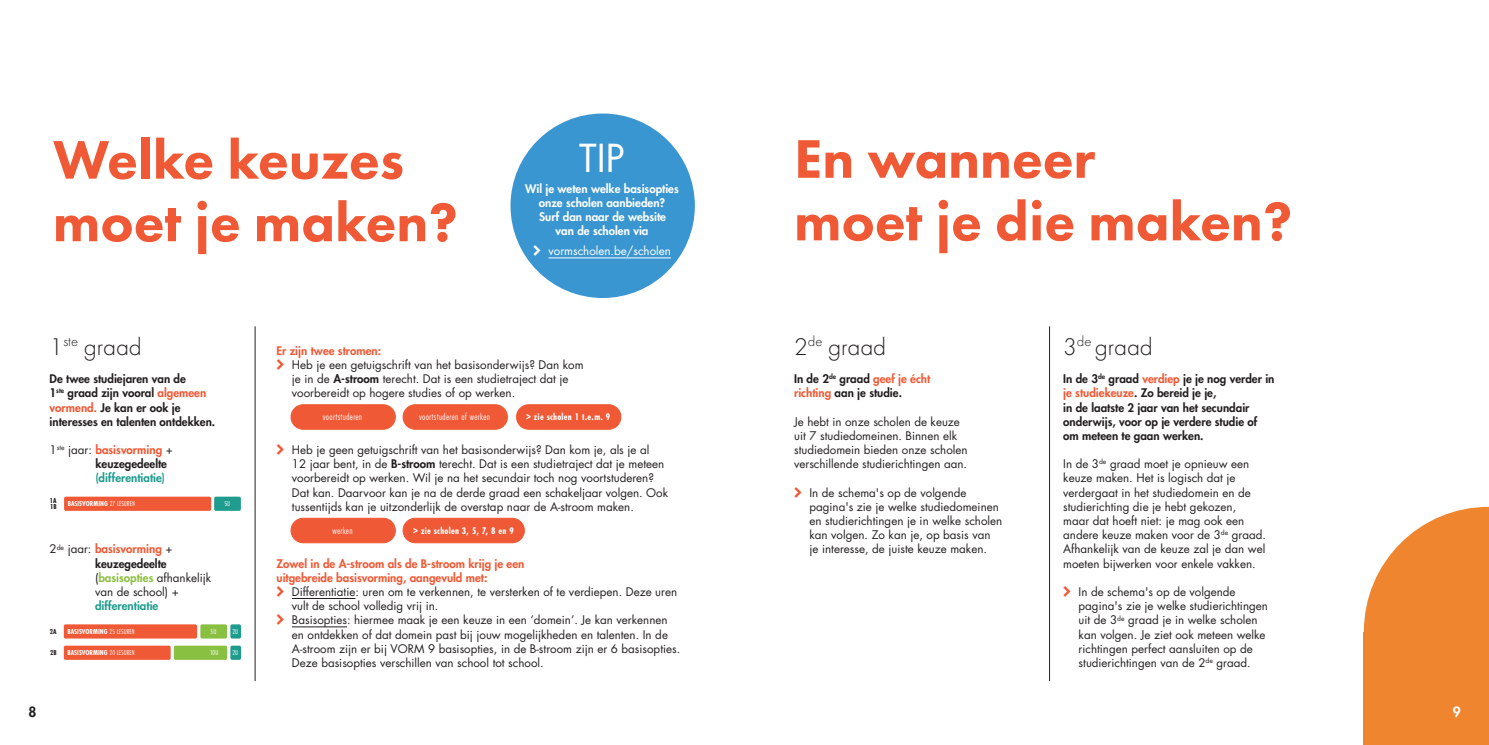
<style>
.page{position:relative;width:1489px;height:745px;background:#fff}
.page>*{position:absolute;margin:0;border:0;box-sizing:border-box;transform-origin:0 0}
.Titel_01{font:800 56.25px/62.5px "Futura PT";color:#f05935}
.Body{font:37.5px "Futura";color:#fff}
.Titel_02{font:300 25px "Futura PT";color:#231f20}
.t1{font:800 13.75px "Futura Std";color:#231f20}
.t2{font:800 13.75px "Futura Std";color:#fff}
.Body-2{font:11.5px/14.1px "Futura";color:#231f20}
.Body-3{font:800 11.5px/14.1px "Futura Std";color:#231f20}
.Body-4{font:800 11.5px/14.1px "Futura Std";color:#f05935}
.Body-5{font:800 11.5px/13.8px "Futura Std";color:#fff;text-align:center}
.Body-6{font:800 11.5px/14.1px "Futura Std";color:#209c8f}
.Body-7{font:11.5px "Futura";color:#fff}
.Tabel_Klein{font:10px "Futura PT Cond";letter-spacing:.03em;color:#fff}
.Tabel_Klein-2{font:700 10px "Futura PT Cond";letter-spacing:.03em;color:#fff}
.Tabel_Klein-3{font:700 7.5px "Futura PT Cond";letter-spacing:.01em;color:#fff}
.Tabel_Klein-4{font:7.5px "Futura PT Cond";letter-spacing:.005em;color:#fff}
.Tabel_Klein-5{font:700 7.5px/6.2px "Futura PT Cond";letter-spacing:.005em;color:#231f20}
.s1{color:#f05935}
.s2{font-family:"Futura";font-weight:400;color:#231f20}
.s3{color:#231f20}
.s4{font-weight:400}
.s5{font-family:"Futura Std";font-weight:800;color:#f05935}
.s6{font-family:"Futura Std";font-weight:800}
.s7{font-family:"Futura Std";font-weight:800;color:#8ac042}
.s8{font-family:"Futura Std";font-weight:800;color:#209c8f}
</style>
<div class="page">
<hr style="left:255px;top:326px;width:1px;height:354px;background:#231f20">
<svg style="left:1363px;top:506px;width:125px;height:125px"></svg>
<div style="left:1363px;top:631px;width:125px;height:113px;background:#ef852f"></div>
<hr style="left:292px;top:598px;width:63px;height:1px;background:#231f20">
<hr style="left:292px;top:626px;width:55px;height:1px;background:#231f20">
<div style="left:510px;top:113px;width:184px;height:185px;background:#3a96d1;border-radius:50%"></div>
<hr style="left:548px;top:257px;width:123px;height:1px;background:#fff">
<div style="left:403px;top:404px;width:104px;height:25px;background:#f05935;border-radius:12px"></div>
<div style="left:403px;top:404px;width:104px;height:25px;border:1px solid #f05935;border-radius:12px"></div>
<div style="left:516px;top:404px;width:105px;height:25px;background:#f05935;border-radius:12px"></div>
<div style="left:516px;top:404px;width:105px;height:25px;border:1px solid #f05935;border-radius:12px"></div>
<div style="left:403px;top:518px;width:121px;height:24px;background:#f05935;border-radius:12px"></div>
<div style="left:403px;top:517px;width:121px;height:25px;border:1px solid #f05935;border-radius:12px"></div>
<div style="left:291px;top:518px;width:104px;height:24px;background:#f05935;border-radius:12px"></div>
<div style="left:291px;top:517px;width:104px;height:25px;border:1px solid #f05935;border-radius:12px"></div>
<div style="left:291px;top:404px;width:104px;height:25px;background:#f05935;border-radius:12px"></div>
<div style="left:291px;top:404px;width:104px;height:25px;border:1px solid #f05935;border-radius:12px"></div>
<div style="left:64px;top:496px;width:147px;height:14px;background:#f05935;border-radius:2px"></div>
<div style="left:214px;top:496px;width:27px;height:14px;background:#209c8f;border-radius:2px"></div>
<div style="left:174px;top:645px;width:53px;height:14px;background:#8ac042;border-radius:2px"></div>
<div style="left:230px;top:645px;width:11px;height:14px;background:#209c8f;border-radius:2px"></div>
<div style="left:64px;top:645px;width:107px;height:14px;background:#f05935;border-radius:2px"></div>
<div style="left:200px;top:624px;width:27px;height:14px;background:#8ac042;border-radius:2px"></div>
<div style="left:230px;top:624px;width:11px;height:14px;background:#209c8f;border-radius:2px"></div>
<div style="left:64px;top:624px;width:133px;height:14px;background:#f05935;border-radius:2px"></div>
<hr style="left:1049px;top:326px;width:1px;height:354px;background:#231f20">
<p class="Titel_01" style="left:53px;top:128px;width:406px">Welke keuzes moet je maken?</p>
<p class="Titel_01" style="left:794px;top:127px;width:499px">En wanneer<br>moet je die maken?</p>
<p class="Body" style="left:579px;top:133px;width:47px">TIP</p>
<p class="Body-5" style="left:525px;top:182px;width:155px">Wil je weten welke basisopties onze scholen aanbieden?<br>Surf dan naar de website<br>van de scholen via</p>
<p class="Body-7" style="left:548px;top:243px;width:124px">vormscholen.be/scholen</p>
<p class="Titel_02" style="left:50px;top:332px;width:94px">1<sup>ste</sup> graad</p>
<p class="Body-3" style="left:50px;top:371px;width:166px">De twee studiejaren van de<br>1<sup>ste</sup> graad zijn vooral <span class="s1">algemeen vormend.</span> Je kan er ook je interesses en talenten ontdekken.</p>
<p class="Body-6" style="left:95px;top:442px;width:79px;text-indent:-46px"><span class="s2">1</span><sup>ste</sup> <span class="s2">jaar:</span> <span class="s1">basisvorming</span> <span class="s2">+ </span><span class="s3">keuzegedeelte </span>(differentiatie)</p>
<p class="Tabel_Klein-5" style="left:50px;top:497px;width:8px">1A<br>1B</p>
<p class="Tabel_Klein-3" style="left:68px;top:499px;width:69px">BASISVORMING <span class="s4">27 LESUREN</span></p>
<p class="Tabel_Klein-4" style="left:224px;top:499px;width:7px">5U</p>
<p class="Body-2" style="left:95px;top:541px;width:118px;text-indent:-45px">2<sup>de</sup> jaar: <span class="s5">basisvorming</span> + <span class="s6">keuzegedeelte </span>(<span class="s7">basisopties</span> afhankelijk van de school) + <span class="s8">differentiatie</span></p>
<p class="Tabel_Klein-5" style="left:50px;top:628px;width:8px">2A</p>
<p class="Tabel_Klein-3" style="left:67px;top:626px;width:69px">BASISVORMING <span class="s4">25 LESUREN</span></p>
<p class="Tabel_Klein-4" style="left:211px;top:626px;width:7px">5U</p>
<p class="Tabel_Klein-4" style="left:232px;top:626px;width:7px">2U</p>
<p class="Tabel_Klein-5" style="left:50px;top:649px;width:8px">2B</p>
<p class="Tabel_Klein-3" style="left:67px;top:648px;width:69px">BASISVORMING <span class="s4">20 LESUREN</span></p>
<p class="Tabel_Klein-4" style="left:210px;top:648px;width:10px">10U</p>
<p class="Tabel_Klein-4" style="left:232px;top:648px;width:7px">2U</p>
<p class="Body-4" style="left:276px;top:343px;width:106px">Er zijn twee stromen:</p>
<p class="Body-2" style="left:292px;top:357px;width:293px">Heb je een getuigschrift van het basisonderwijs? Dan kom je in de <span class="s6">A-stroom</span> terecht. Dat is een studietraject dat je voorbereidt op hogere studies of op werken.</p>
<p class="Tabel_Klein" style="left:323px;top:411px;width:41px">voortstuderen</p>
<p class="Tabel_Klein" style="left:419px;top:411px;width:72px">voortstuderen of werken</p>
<p class="Tabel_Klein-2" style="left:526px;top:411px;width:86px">&gt; zie scholen 1 t.e.m. 9</p>
<p class="Body-2" style="left:292px;top:442px;width:378px">Heb je geen getuigschrift van het basisonderwijs? Dan kom je, als je al<br>12 jaar bent, in de <span class="s6">B-stroom</span> terecht. Dat is een studietraject dat je meteen voorbereidt op werken. Wil je na het secundair toch nog voortstuderen?<br>Dat kan. Daarvoor kan je na de derde graad een schakeljaar volgen. Ook tussentijds kan je uitzonderlijk de overstap naar de A-stroom maken.</p>
<p class="Tabel_Klein" style="left:332px;top:524px;width:22px">werken</p>
<p class="Tabel_Klein-2" style="left:413px;top:524px;width:102px">&gt; zie scholen 3, 5, 7, 8 en 9</p>
<p class="Body-4" style="left:276px;top:556px;width:249px">Zowel in de A-stroom als de B-stroom krijg je een uitgebreide basisvorming, aangevuld met:</p>
<p class="Body-2" style="left:292px;top:584px;width:387px">Differentiatie: uren om te verkennen, te versterken of te verdiepen. Deze uren vult de school volledig vrij in.</p>
<p class="Body-2" style="left:292px;top:612px;width:390px">Basisopties: hiermee maak je een keuze in een ‘domein’. Je kan verkennen en ontdekken of dat domein past bij jouw mogelijkheden en talenten. In de A-stroom zijn er bij VORM 9 basisopties, in de B-stroom zijn er 6 basisopties.<br>Deze basisopties verschillen van school tot school.</p>
<p class="Titel_02" style="left:794px;top:332px;width:94px">2<sup>de</sup> graad</p>
<p class="Body-3" style="left:794px;top:371px;width:138px">In de 2<sup>de</sup> graad <span class="s1">geef je écht richting</span> aan je studie.</p>
<p class="Body-2" style="left:794px;top:414px;width:175px">Je hebt in onze scholen de keuze uit 7 studiedomeinen. Binnen elk studiedomein bieden onze scholen verschillende studierichtingen aan.</p>
<p class="Body-2" style="left:809px;top:485px;width:194px">In de schema's op de volgende pagina's zie je welke studiedomeinen en studierichtingen je in welke scholen kan volgen. Zo kan je, op basis van je interesse, de juiste keuze maken.</p>
<p class="Titel_02" style="left:1063px;top:332px;width:91px">3<sup>de</sup> graad</p>
<p class="Body-3" style="left:1063px;top:371px;width:213px">In de 3<sup>de</sup> graad <span class="s1">verdiep</span> je je nog verder in <span class="s1">je studiekeuze</span>. Zo bereid je je,<br>in de laatste 2 jaar van het secundair onderwijs, voor op je verdere studie of om meteen te gaan werken.</p>
<p class="Body-2" style="left:1063px;top:456px;width:204px">In de 3<sup>de</sup> graad moet je opnieuw een keuze maken. Het is logisch dat je verdergaat in het studiedomein en de studierichting die je hebt gekozen,<br>maar dat hoeft niet: je mag ook een andere keuze maken voor de 3<sup>de</sup> graad.<br>Afhankelijk van de keuze zal je dan wel moeten bijwerken voor enkele vakken.</p>
<p class="Body-2" style="left:1078px;top:584px;width:191px">In de schema's op de volgende pagina's zie je welke studierichtingen uit de 3<sup>de</sup> graad je in welke scholen kan volgen. Je ziet ook meteen welke richtingen perfect aansluiten op de studierichtingen van de 2<sup>de</sup> graad.</p>
<p class="t1" style="left:28px;top:702px;width:9px">8</p>
<p class="t2" style="left:1452px;top:702px;width:9px">9</p>
</div>
